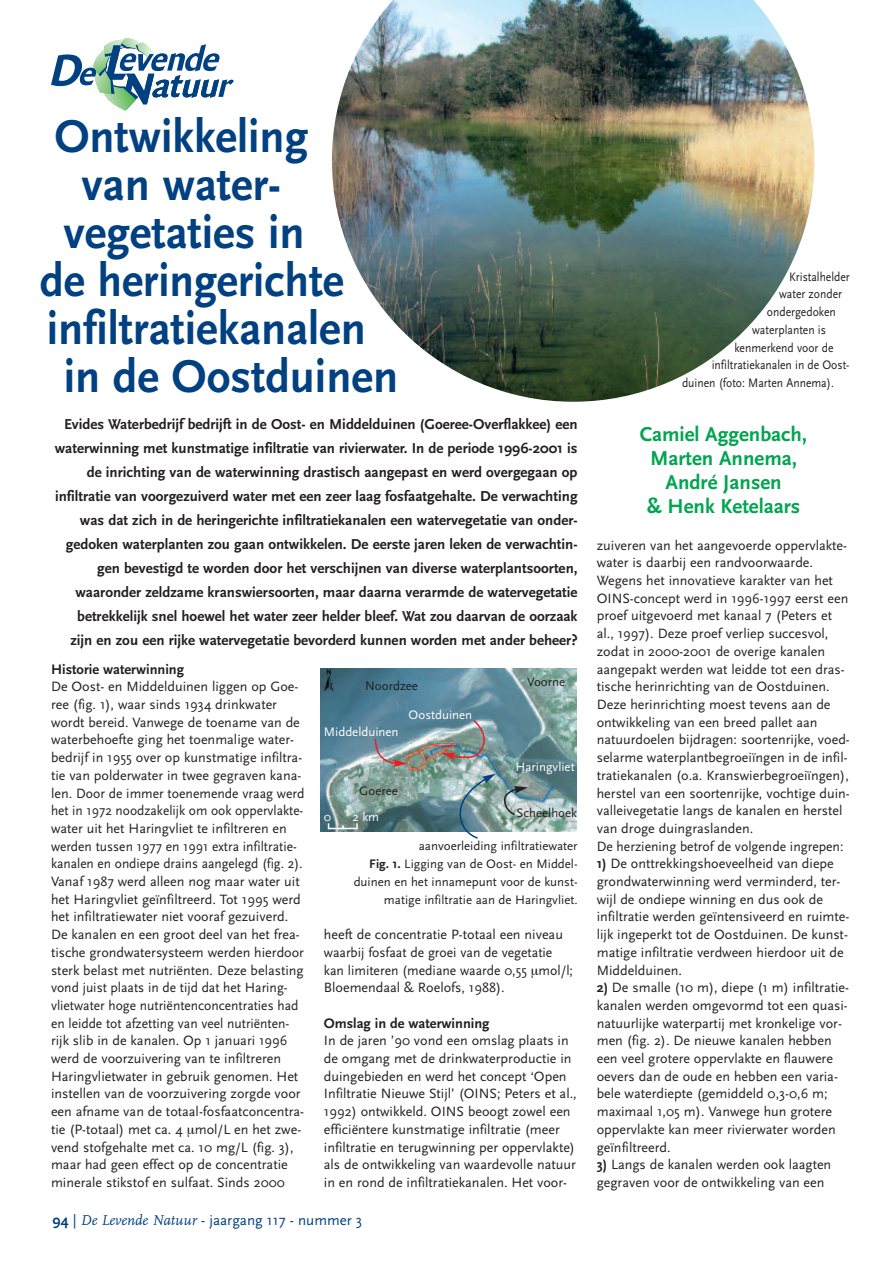
<style>
.page{position:relative;width:893px;height:1263px;background:#fff}
.page>*{position:absolute;margin:0;border:0;box-sizing:border-box;transform-origin:0 0}
.t1{font:700 48px "Scala Sans";color:#014181;scale:.96 1}
.t2{font:700 48px "Scala Sans";color:#014181;scale:.94 1}
.t3{font:700 21px/24px "Scala Sans";color:#00a54f;text-align:center}
.t4{font:700 15px/24px "Scala Sans";color:#231f20;text-align:right}
.t5{font:15px "Scala Sans";color:#014181}
.t6{font:700 14.4px "Scala Sans";color:#231f20}
.t7{font:14.1px/17.7px "Scala Sans";color:#231f20}
.t8{font:12.9px/17.7px "Scala Sans";color:#231f20;text-align:right}
.t9{font:12.9px "Scala Sans";color:#231f20;scale:.9 1}
.t10{font:12.9px "Scala Sans";color:#fff}
.s1{font-weight:700}
.s2{font-family:"FF Scala";font-style:italic}
</style>
<div class="page">
<svg style="left:51px;top:38px;width:183px;height:73px"></svg>
<img style="left:321px;top:668px;width:255px;height:164px">
<img style="left:332px;top:0;width:482px;height:402px">
<svg style="left:328px;top:823px;width:30px;height:6px"></svg>
<svg style="left:374px;top:737px;width:33px;height:30px"></svg>
<img style="left:441px;top:719px;width:53px;height:42px">
<svg style="left:505px;top:668px;width:23px;height:148px;background:#72959d"></svg>
<svg style="left:459px;top:774px;width:37px;height:65px;background:#8aa6aa"></svg>
<h1 class="t1" style="left:54px;top:107px;width:266px">Ontwikkeling</h1>
<h1 class="t1" style="left:82px;top:155px;width:209px">van water-</h1>
<h1 class="t1" style="left:64px;top:203px;width:252px">vegetaties in</h1>
<h1 class="t2" style="left:40px;top:251px;width:325px">de heringerichte</h1>
<h1 class="t1" style="left:47px;top:299px;width:334px">infiltratiekanalen</h1>
<h1 class="t1" style="left:64px;top:347px;width:350px">in de Oostduinen</h1>
<p class="t4" style="left:55px;top:412px;width:524px">Evides Waterbedrijf bedrijft in de Oost- en Middelduinen (Goeree-Overflakkee) een waterwinning met kunstmatige infiltratie van rivierwater. In de periode 1996-2001 is de inrichting van de waterwinning drastisch aangepast en werd overgegaan op infiltratie van voorgezuiverd water met een zeer laag fosfaatgehalte. De verwachting was dat zich in de heringerichte infiltratiekanalen een watervegetatie van onder&shy;gedoken waterplanten zou gaan ontwikkelen. De eerste jaren leken de verwachtin&shy;gen bevestigd te worden door het verschijnen van diverse waterplantsoorten, waaronder zeldzame kranswiersoorten, maar daarna verarmde de watervegetatie betrekkelijk snel hoewel het water zeer helder bleef. Wat zou daarvan de oorzaak zijn en zou een rijke watervegetatie bevorderd kunnen worden met ander beheer?</p>
<p class="t6" style="left:51px;top:660px;width:135px">Historie waterwinning</p>
<p class="t7" style="left:51px;top:677px;width:255px">De Oost- en Middelduinen liggen op Goe&shy;ree (fig. 1), waar sinds 1934 drinkwater wordt bereid. Vanwege de toename van de waterbehoefte ging het toenmalige water&shy;bedrijf in 1955 over op kunstmatige infiltra&shy;tie van polderwater in twee gegraven kana&shy;len. Door de immer toenemende vraag werd het in 1972 noodzakelijk om ook oppervlakte&shy;water uit het Haringvliet te infiltreren en werden tussen 1977 en 1991 extra infiltratie&shy;kanalen en ondiepe drains aangelegd (fig. 2).<br>Vanaf 1987 werd alleen nog maar water uit het Haringvliet geïnfiltreerd. Tot 1995 werd het infiltratiewater niet vooraf gezuiverd.<br>De kanalen en een groot deel van het frea&shy;tische grondwatersysteem werden hierdoor sterk belast met nutriënten. Deze belasting vond juist plaats in de tijd dat het Haring&shy;vlietwater hoge nutriëntenconcentraties had en leidde tot afzetting van veel nutriënten&shy;rijk slib in de kanalen. Op 1 januari 1996 werd de voorzuivering van te infiltreren Haringvlietwater in gebruik genomen. Het instellen van de voorzuivering zorgde voor een afname van de totaal-fosfaatconcentra&shy;tie (P-totaal) met ca. 4 mol/L en het zwe&shy;vend stofgehalte met ca. 10 mg/L (fig. 3), maar had geen effect op de concentratie minerale stikstof en sulfaat. Sinds 2000</p>
<p class="t8" style="left:365px;top:676px;width:54px">Noordzee</p>
<p class="t10" style="left:324px;top:724px;width:76px">Middelduinen</p>
<p class="t10" style="left:409px;top:707px;width:65px">Oostduinen</p>
<p class="t8" style="left:359px;top:782px;width:40px">Goeree</p>
<p class="t10" style="left:324px;top:809px;width:9px">0</p>
<p class="t10" style="left:352px;top:809px;width:28px">2 km</p>
<p class="t8" style="left:527px;top:672px;width:39px">Voorne</p>
<p class="t10" style="left:515px;top:759px;width:61px">Haringvliet</p>
<p class="t8" style="left:517px;top:804px;width:62px">Scheelhoek</p>
<p class="t8" style="left:419px;top:836px;width:160px">aanvoerleiding infiltratiewater</p>
<p class="t8" style="left:354px;top:855px;width:225px"><span class="s1">Fig. 1.</span> Ligging van de Oost- en Middel&shy;duinen en het innamepunt voor de kunst&shy;matige infiltratie aan de Haringvliet.</p>
<p class="t7" style="left:324px;top:925px;width:251px">heeft de concentratie P-totaal een niveau waarbij fosfaat de groei van de vegetatie kan limiteren (mediane waarde 0,55 mol/l; Bloemendaal &amp; Roelofs, 1988).</p>
<p class="t6" style="left:324px;top:1014px;width:167px">Omslag in de waterwinning</p>
<p class="t7" style="left:324px;top:1031px;width:254px">In de jaren ’90 vond een omslag plaats in de omgang met de drinkwaterproductie in duingebieden en werd het concept ‘Open Infiltratie Nieuwe Stijl’ (OINS; Peters et al., 1992) ontwikkeld. OINS beoogt zowel een efficiëntere kunstmatige infiltratie (meer infiltratie en terugwinning per oppervlakte) als de ontwikkeling van waardevolle natuur in en rond de infiltratiekanalen. Het voor-</p>
<p class="t5" style="left:53px;top:1211px;width:311px"><span class="s1">94</span> | <span class="s2">De Levende Natuur</span> - jaargang 117 - nummer 3</p>
<p class="t9" style="left:789px;top:269px;width:69px">Kristalhelder</p>
<p class="t9" style="left:779px;top:286px;width:71px">water zonder</p>
<p class="t9" style="left:767px;top:304px;width:78px">ondergedoken</p>
<p class="t9" style="left:752px;top:322px;width:83px">waterplanten is</p>
<p class="t9" style="left:734px;top:339px;width:112px">kenmerkend voor de</p>
<p class="t9" style="left:712px;top:357px;width:155px">infiltratiekanalen in de Oost-</p>
<p class="t9" style="left:682px;top:375px;width:170px">duinen (foto: Marten Annema).</p>
<h2 class="t3" style="left:640px;top:422px;width:169px">Camiel Aggenbach,<br>Marten Annema,<br>André Jansen<br>&amp; Henk Ketelaars</h2>
<p class="t7" style="left:597px;top:536px;width:255px">zuiveren van het aangevoerde oppervlakte&shy;water is daarbij een randvoorwaarde.<br>Wegens het innovatieve karakter van het OINS-concept werd in 1996-1997 eerst een proef uitgevoerd met kanaal 7 (Peters et al., 1997). Deze proef verliep succesvol, zodat in 2000-2001 de overige kanalen aangepakt werden wat leidde tot een dras&shy;tische herinrichting van de Oostduinen.<br>Deze herinrichting moest tevens aan de ontwikkeling van een breed pallet aan natuurdoelen bijdragen: soortenrijke, voed&shy;selarme waterplantbegroeiïngen in de infil&shy;tratiekanalen (o.a. Kranswierbegroeiïngen), herstel van een soortenrijke, vochtige duin&shy;valleivegetatie langs de kanalen en herstel van droge duingraslanden.<br>De herziening betrof de volgende ingrepen:</p>
<p class="t7" style="left:597px;top:854px;width:254px"><span class="s1">1)</span> De onttrekkingshoeveelheid van diepe grondwaterwinning werd verminderd, ter&shy;wijl de ondiepe winning en dus ook de infiltratie werden geïntensiveerd en ruimte&shy;lijk ingeperkt tot de Oostduinen. De kunst&shy;matige infiltratie verdween hierdoor uit de Middelduinen.</p>
<p class="t7" style="left:597px;top:978px;width:254px"><span class="s1">2)</span> De smalle (10 m), diepe (1 m) infiltratie&shy;kanalen werden omgevormd tot een quasi&shy;natuurlijke waterpartij met kronkelige vor&shy;men (fig. 2). De nieuwe kanalen hebben een veel grotere oppervlakte en flauwere oevers dan de oude en hebben een varia&shy;bele waterdiepte (gemiddeld 0,3-0,6 m; maximaal 1,05 m). Vanwege hun grotere oppervlakte kan meer rivierwater worden geïnfiltreerd.</p>
<p class="t7" style="left:597px;top:1155px;width:236px"><span class="s1">3)</span> Langs de kanalen werden ook laagten gegraven voor de ontwikkeling van een</p>
</div>
